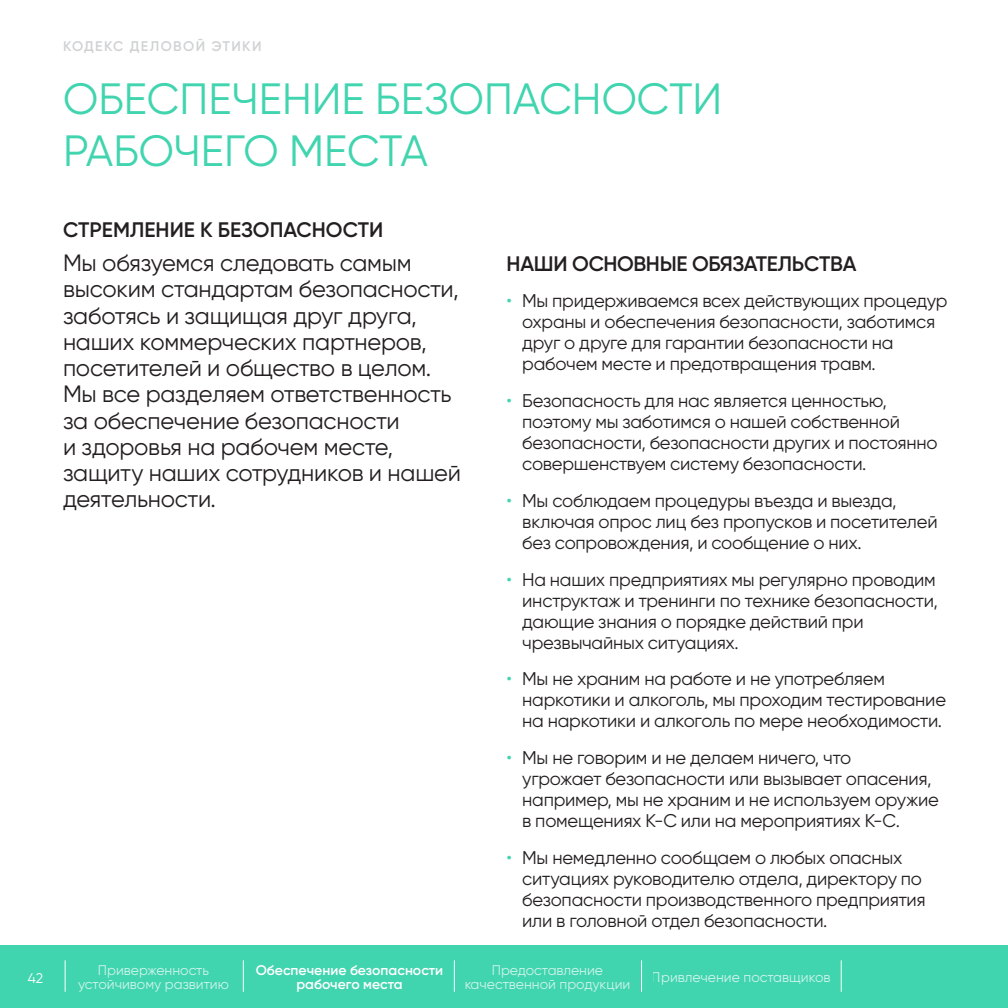
<style>
.page{position:relative;width:1008px;height:1008px;background:#fff}
.page>*{position:absolute;margin:0;border:0;box-sizing:border-box;transform-origin:0 0}
.TopicUppercase_Green{font:43.75px/52.5px "Gilroy";color:#40d4af}
.IntroTextLarge{font:23.62px/26.2px "Gilroy";letter-spacing:-.01em;color:#231f20}
.Intro_text{font:600 21px "Gilroy";letter-spacing:-.015em;color:#231f20}
.subheadtextuppercaps{font:600 21px "Gilroy";color:#231f20}
.t1{font:18.38px/21px "Gilroy";letter-spacing:-.015em;color:#231f20}
.t2{font:14px/14px "Gilroy";color:#fff;text-align:center}
.t3{font:600 14px/14px "Gilroy";color:#fff;text-align:center}
.t4{font:600 14px "Gilroy";letter-spacing:.1em;color:#d1d2d4}
.s1{color:#40d4af}
</style>
<div class="page">
<div style="left:0;top:945px;width:1008px;height:63px;background:#40d4af"></div>
<hr style="left:243px;top:960px;width:1px;height:32px;background:#fff">
<hr style="left:641px;top:960px;width:1px;height:32px;background:#fff">
<hr style="left:454px;top:960px;width:1px;height:32px;background:#fff">
<hr style="left:841px;top:960px;width:1px;height:32px;background:#fff">
<hr style="left:65px;top:960px;width:1px;height:32px;background:#fff">
<p class="t4" style="left:63px;top:38px;width:200px">КОДЕКС ДЕЛОВОЙ ЭТИКИ</p>
<p class="TopicUppercase_Green" style="left:63px;top:72px;width:661px">ОБЕСПЕЧЕНИЕ БЕЗОПАСНОСТИ<br>РАБОЧЕГО МЕСТА</p>
<p class="t2" style="left:28px;top:971px;width:17px">42</p>
<p class="subheadtextuppercaps" style="left:63px;top:217px;width:322px">СТРЕМЛЕНИЕ К БЕЗОПАСНОСТИ</p>
<p class="IntroTextLarge" style="left:63px;top:249px;width:400px">Мы обязуемся следовать самым высоким стандартам безопасности, заботясь и защищая друг друга, наших коммерческих партнеров, посетителей и общество в целом.<br>Мы все разделяем ответственность за обеспечение безопасности<br>и здоровья на рабочем месте, защиту наших сотрудников и нашей деятельности.</p>
<p class="Intro_text" style="left:507px;top:250px;width:351px">НАШИ ОСНОВНЫЕ ОБЯЗАТЕЛЬСТВА</p>
<p class="t1" style="left:522px;top:290px;width:427px;text-indent:-16px"><span class="s1">•</span> Мы придерживаемся всех действующих процедур охраны и обеспечения безопасности, заботимся друг о друге для гарантии безопасности на рабочем месте и предотвращения травм.</p>
<p class="t1" style="left:522px;top:390px;width:417px;text-indent:-16px"><span class="s1">•</span> Безопасность для нас является ценностью, поэтому мы заботимся о нашей собственной безопасности, безопасности других и постоянно совершенствуем систему безопасности.</p>
<p class="t1" style="left:522px;top:490px;width:417px;text-indent:-16px"><span class="s1">•</span> Мы соблюдаем процедуры въезда и выезда, включая опрос лиц без пропусков и посетителей без сопровождения, и сообщение о них.</p>
<p class="t1" style="left:522px;top:568px;width:417px;text-indent:-16px"><span class="s1">•</span> На наших предприятиях мы регулярно проводим инструктаж и тренинги по технике безопасности, дающие знания о порядке действий при чрезвычайных ситуациях.</p>
<p class="t1" style="left:522px;top:668px;width:425px;text-indent:-16px"><span class="s1">•</span> Мы не храним на работе и не употребляем наркотики и алкоголь, мы проходим тестирование на наркотики и алкоголь по мере необходимости.</p>
<p class="t1" style="left:522px;top:747px;width:418px;text-indent:-16px"><span class="s1">•</span> Мы не говорим и не делаем ничего, что<br>угрожает безопасности или вызывает опасения, например, мы не храним и не используем оружие в помещениях K-C или на мероприятиях K-C.</p>
<p class="t1" style="left:522px;top:847px;width:405px;text-indent:-16px"><span class="s1">•</span> Мы немедленно сообщаем о любых опасных ситуациях руководителю отдела, директору по безопасности производственного предприятия или в головной отдел безопасности.</p>
<p class="t2" style="left:464px;top:963px;width:168px">Предоставление качественной продукции</p>
<p class="t2" style="left:652px;top:970px;width:180px">Привлечение поставщиков</p>
<p class="t2" style="left:78px;top:963px;width:152px">Приверженность устойчивому развитию</p>
<p class="t3" style="left:256px;top:963px;width:189px">Обеспечение безопасности рабочего места</p>
</div>
